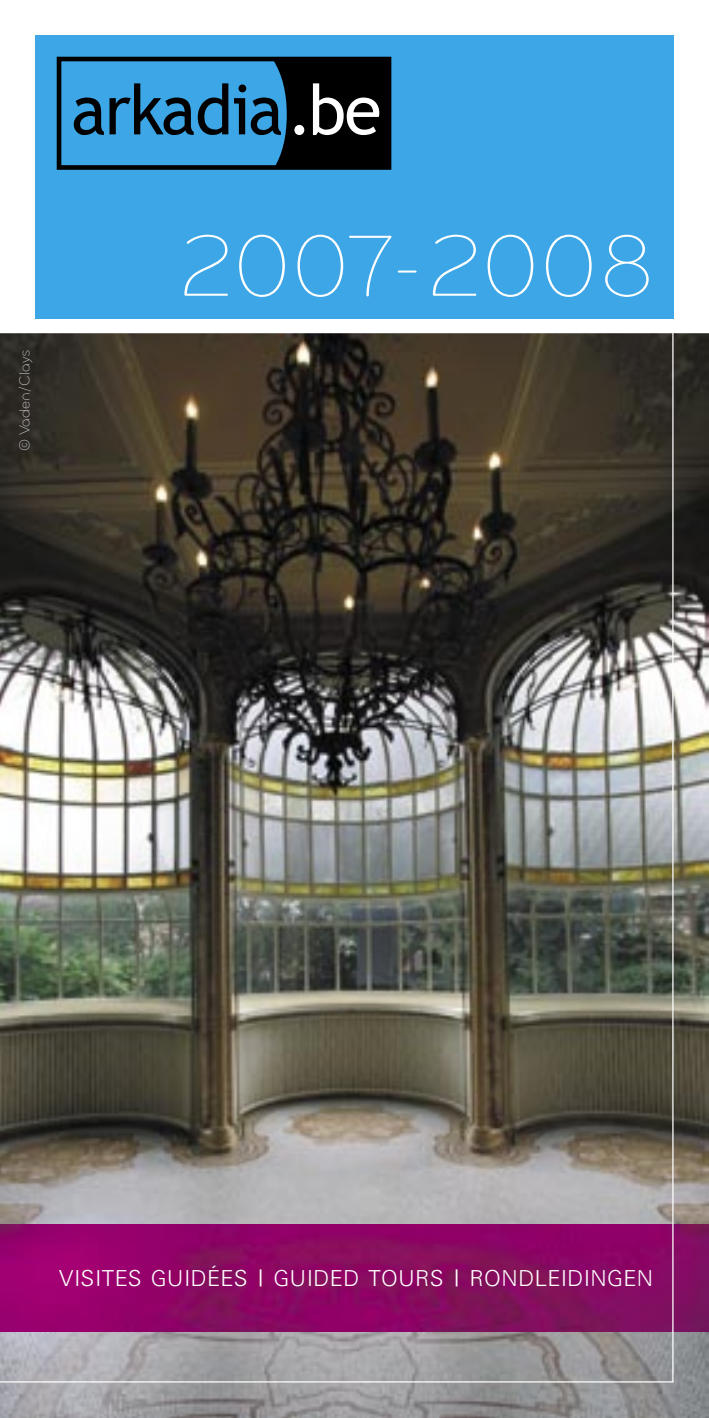
<style>
.page{position:relative;width:709px;height:1418px;background:#fff}
.page>*{position:absolute;margin:0;border:0;box-sizing:border-box;transform-origin:0 0}
.t1{font:90px "Bryant Light Alt";letter-spacing:-.015em;color:#fff}
.t2{font:22.5px "Uni Lig";letter-spacing:.1em;color:#fff}
.t3{font:15px "Bryant Light Alt";letter-spacing:-.005em;color:#fff}
</style>
<div class="page">
<img style="left:0;top:333px;width:709px;height:1084px">
<img style="left:673px;top:1224px;width:36px;height:107px">
<img style="left:0;top:333px;width:673px;height:1049px">
<div style="left:35px;top:35px;width:638px;height:284px;background:#3ca6e6"></div>
<svg style="left:74px;top:83px;width:154px;height:52px"></svg>
<div style="left:57px;top:57px;width:334px;height:113px;border:5px solid #000"></div>
<svg style="left:234px;top:60px;width:155px;height:109px"></svg>
<p class="t3" style="left:16px;top:451px;width:103px;rotate:-90deg">© Vaden/Clays</p>
<h1 class="t1" style="left:177px;top:216px;width:480px">2007-2008</h1>
<p class="t2" style="left:60px;top:1265px;width:594px">VISITES GUIDÉES | GUIDED TOURS | RONDLEIDINGEN</p>
</div>
